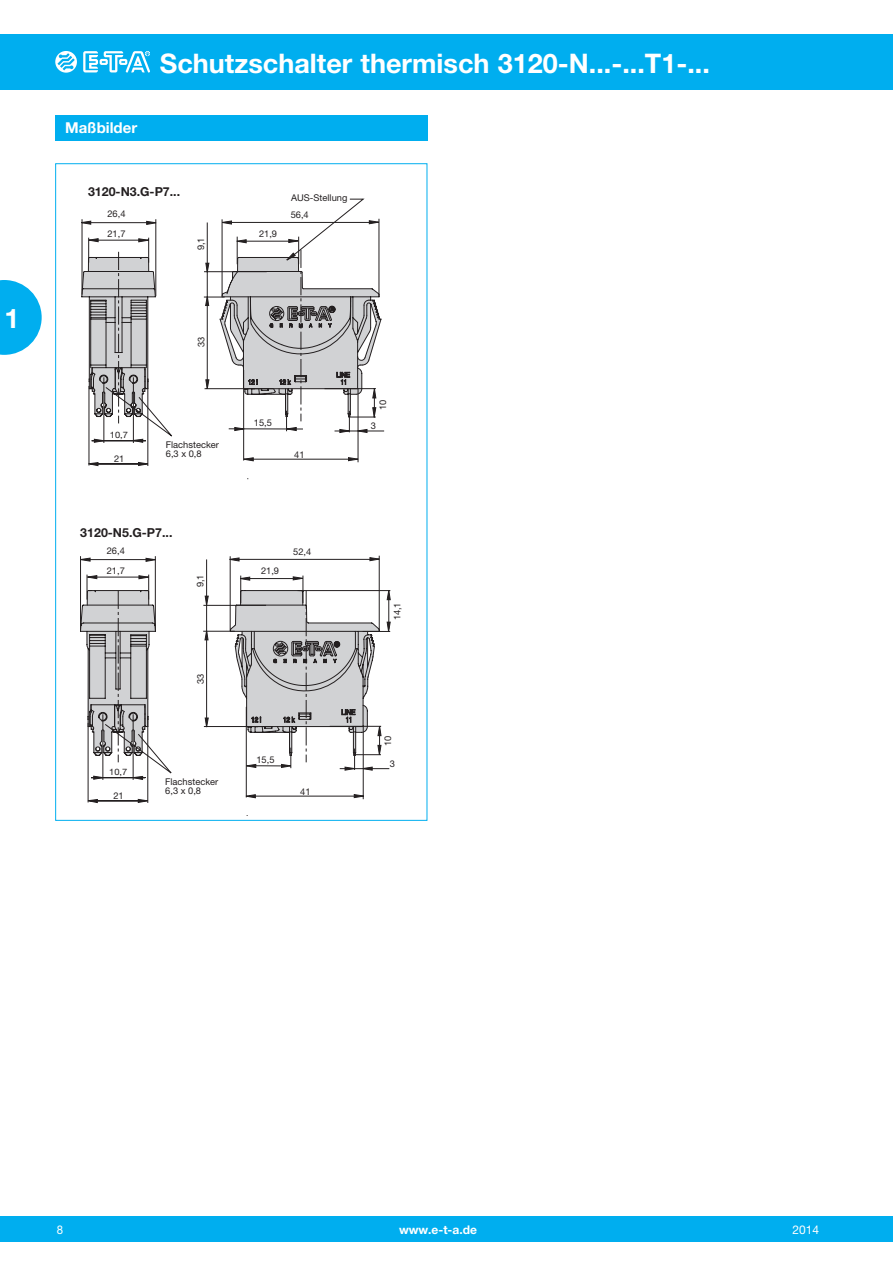
<style>
.page{position:relative;width:893px;height:1263px;background:#fff}
.page>*{position:absolute;margin:0;border:0;box-sizing:border-box;transform-origin:0 0}
.t1{font:700 27px "Helvetica Neue LT";color:#fff}
.t2{font:700 15px "Helvetica Neue LT";color:#fff}
.t3{font:700 12.45px "Helvetica Neue LT";color:#231f20}
.t4{font:700 12px "Helvetica Neue LT";color:#fff}
.t5{font:12px "Helvetica Neue LT";color:#fff}
.t6{font:12px "Helvetica Neue LT";color:#fff;scale:.95 1}
.t7{font:9.3px/20px "Helvetica Neue LT";color:#231f20}
.t8{font:8.85px "Helvetica Neue LT";color:#231f20;scale:1.05 1}
</style>
<div class="page">
<div style="left:0;top:1216px;width:893px;height:26px;background:#00aeef"></div>
<div style="left:0;top:34px;width:893px;height:55px;background:#00aeef"></div>
<svg style="left:55px;top:51px;width:22px;height:22px"></svg>
<svg style="left:83px;top:51px;width:67px;height:21px"></svg>
<svg style="left:0;top:280px;width:42px;height:75px"></svg>
<div style="left:55px;top:115px;width:372px;height:25px;background:#00aeef"></div>
<hr style="left:335px;top:431px;width:49px;height:1px;background:#231f20">
<hr style="left:230px;top:556px;width:1px;height:75px;background:#231f20">
<hr style="left:379px;top:556px;width:1px;height:75px;background:#231f20">
<hr style="left:80px;top:556px;width:1px;height:75px;background:#231f20">
<hr style="left:155px;top:556px;width:1px;height:75px;background:#231f20">
<svg style="left:80px;top:557px;width:311px;height:246px"></svg>
<svg style="left:81px;top:199px;width:301px;height:267px"></svg>
<h1 class="t1" style="left:4px;top:302px;width:17px">1</h1>
<h2 class="t2" style="left:65px;top:119px;width:73px">Maßbilder</h2>
<h1 class="t1" style="left:160px;top:46px;width:552px">Schutzschalter thermisch 3120-N...-...T1-...</h1>
<h3 class="t3" style="left:88px;top:184px;width:94px">3120-N3.G-P7...</h3>
<p class="t7" style="left:107px;top:203px;width:20px">26,4<br>21,7</p>
<p class="t7" style="left:191px;top:250px;width:14px;rotate:-90deg">9,1</p>
<p class="t7" style="left:191px;top:347px;width:12px;rotate:-90deg">33</p>
<p class="t8" style="left:110px;top:430px;width:19px">10,7</p>
<p class="t7" style="left:114px;top:449px;width:12px">21</p>
<p class="t7" style="left:166px;top:440px;width:55px;line-height:9.3px">Flachstecker<br>6,3 x 0,8</p>
<h3 class="t3" style="left:80px;top:525px;width:94px">3120-N5.G-P7...</h3>
<p class="t7" style="left:107px;top:540px;width:20px">26,4<br>21,7</p>
<p class="t7" style="left:190px;top:587px;width:14px;rotate:-90deg">9,1</p>
<p class="t7" style="left:190px;top:684px;width:12px;rotate:-90deg">33</p>
<p class="t8" style="left:109px;top:767px;width:19px">10,7</p>
<p class="t7" style="left:113px;top:785px;width:12px">21</p>
<p class="t7" style="left:165px;top:777px;width:55px;line-height:9.3px">Flachstecker<br>6,3 x 0,8</p>
<p class="t7" style="left:291px;top:187px;width:58px">AUS-Stellung</p>
<p class="t7" style="left:259px;top:224px;width:20px">21,9</p>
<p class="t7" style="left:291px;top:205px;width:20px">56,4</p>
<p class="t7" style="left:373px;top:410px;width:12px;rotate:-90deg">10</p>
<p class="t7" style="left:254px;top:413px;width:20px">15,5</p>
<p class="t7" style="left:371px;top:416px;width:7px">3</p>
<p class="t7" style="left:294px;top:444px;width:12px">41</p>
<p class="t7" style="left:261px;top:561px;width:20px">21,9</p>
<p class="t7" style="left:293px;top:542px;width:20px">52,4</p>
<p class="t7" style="left:387px;top:620px;width:20px;rotate:-90deg">14,1</p>
<p class="t7" style="left:378px;top:746px;width:12px;rotate:-90deg">10</p>
<p class="t7" style="left:256px;top:750px;width:20px">15,5</p>
<p class="t7" style="left:390px;top:754px;width:7px">3</p>
<p class="t7" style="left:300px;top:781px;width:12px">41</p>
<p class="t6" style="left:57px;top:1222px;width:8px">8</p>
<p class="t4" style="left:399px;top:1222px;width:79px">www.e-t-a.de</p>
<p class="t5" style="left:792px;top:1222px;width:28px">2014</p>
</div>
